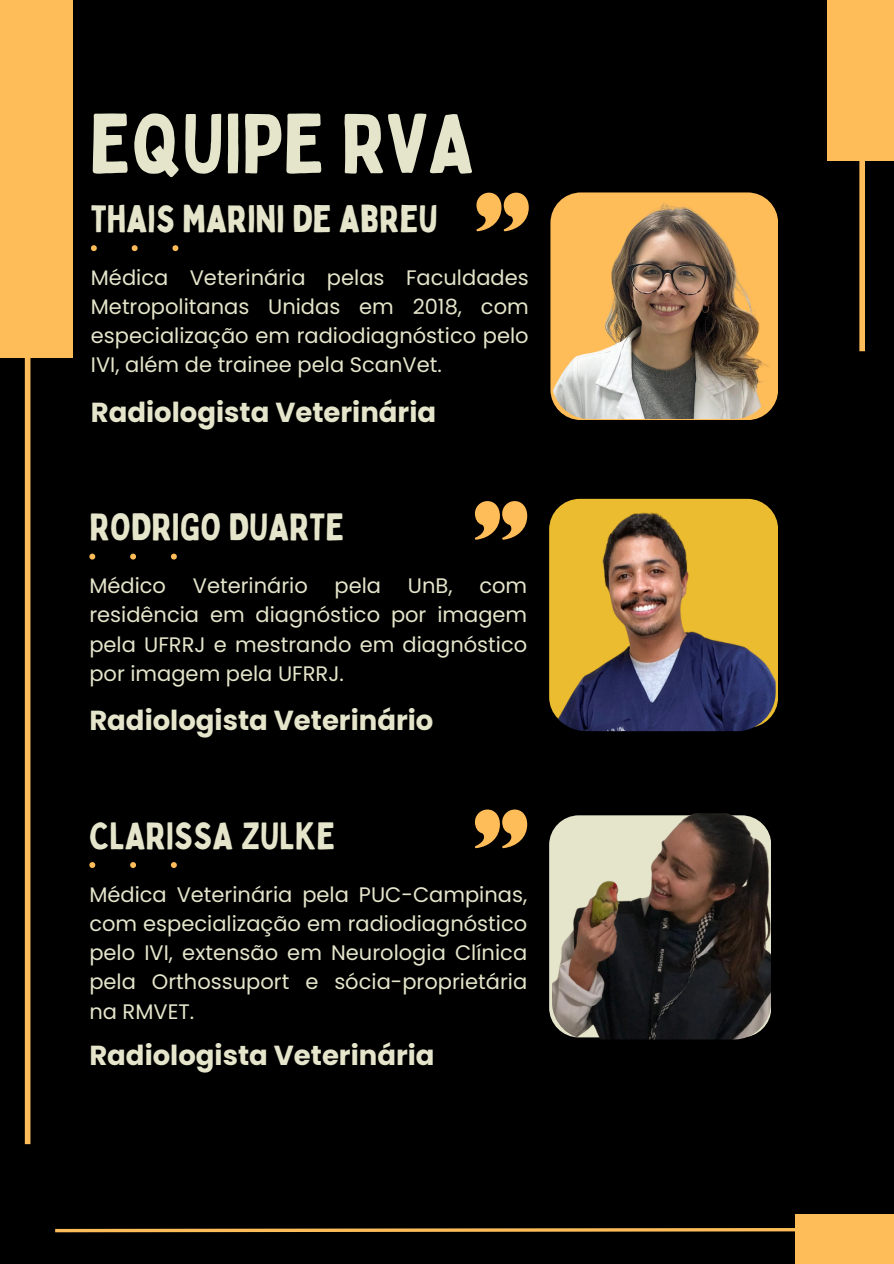
<style>
.page{position:relative;width:894px;height:1264px;background:#fff}
.page>*{position:absolute;margin:0;border:0;box-sizing:border-box;transform-origin:0 0}
.t1{font:82.8px "Bobby Jones";color:#e5e5cb}
.t2{font:37.5px "Bobby Jones";color:#e5e5cb}
.t3{font:700 27.45px "Poppins";color:#e5e5cb}
.t4{font:21px/29.2px "Poppins";color:#e5e5cb;text-align:justify}
</style>
<div class="page">
<div style="left:0;top:0;width:893px;height:1263px;background:#000"></div>
<svg style="left:55px;top:1228px;width:739px;height:5px;background:#ac7f3c"></svg>
<div style="left:794px;top:1214px;width:99px;height:49px;background:#ffbd59"></div>
<div style="left:0;top:0;width:72px;height:357px;background:#ffbd59"></div>
<div style="left:25px;top:320px;width:5px;height:824px;background:#ffbd59"></div>
<div style="left:826px;top:0;width:67px;height:161px;background:#ffbd59"></div>
<div style="left:859px;top:62px;width:5px;height:289px;background:#ffbd59"></div>
<div style="left:550px;top:192px;width:227px;height:228px;background:#ffbd59;border-radius:30px"></div>
<img style="left:552px;top:193px;width:218px;height:226px;border-radius:37px">
<svg style="left:172px;top:245px;width:6px;height:6px"></svg>
<svg style="left:132px;top:245px;width:5px;height:6px"></svg>
<svg style="left:91px;top:245px;width:6px;height:6px"></svg>
<svg style="left:476px;top:193px;width:52px;height:38px"></svg>
<img style="left:547px;top:495px;width:228px;height:236px;border-radius:39px">
<svg style="left:171px;top:553px;width:6px;height:6px"></svg>
<svg style="left:130px;top:553px;width:6px;height:6px"></svg>
<svg style="left:89px;top:553px;width:6px;height:6px"></svg>
<svg style="left:474px;top:501px;width:53px;height:39px"></svg>
<img style="left:552px;top:813px;width:218px;height:226px;border-radius:37px">
<svg style="left:171px;top:862px;width:6px;height:6px"></svg>
<svg style="left:130px;top:862px;width:6px;height:6px"></svg>
<svg style="left:89px;top:862px;width:6px;height:6px"></svg>
<svg style="left:474px;top:809px;width:53px;height:39px"></svg>
<p class="t1" style="left:89px;top:91px;width:386px">EQUIPE RVA</p>
<p class="t2" style="left:91px;top:195px;width:348px">THAIS MARINI DE ABREU</p>
<p class="t4" style="left:91px;top:263px;width:439px">Médica Veterinária pelas Faculdades Metropolitanas Unidas em 2018, com especialização em radiodiagnóstico pelo IVI, além de trainee pela ScanVet.</p>
<h4 class="t3" style="left:91px;top:393px;width:347px">Radiologista Veterinária</h4>
<p class="t2" style="left:89px;top:503px;width:256px">RODRIGO DUARTE</p>
<p class="t4" style="left:89px;top:571px;width:78px">Médico</p>
<p class="t4" style="left:193px;top:571px;width:116px">Veterinário</p>
<p class="t4" style="left:334px;top:571px;width:48px">pela</p>
<p class="t4" style="left:408px;top:571px;width:46px">UnB,</p>
<p class="t4" style="left:89px;top:571px;width:439px;text-indent:390px">com residência em diagnóstico por imagem pela UFRRJ e mestrando em diagnóstico por imagem pela UFRRJ.</p>
<h2 class="t3" style="left:89px;top:701px;width:345px">Radiologista Veterinário</h2>
<p class="t2" style="left:89px;top:811px;width:247px">CLARISSA ZULKE</p>
<p class="t4" style="left:89px;top:879px;width:439px">Médica Veterinária pela PUC-Campinas, com especialização em radiodiagnóstico pelo IVI, extensão em Neurologia Clínica pela Orthossuport e sócia-proprietária na RMVET.</p>
<p class="t3" style="left:89px;top:1036px;width:347px">Radiologista Veterinária</p>
</div>
